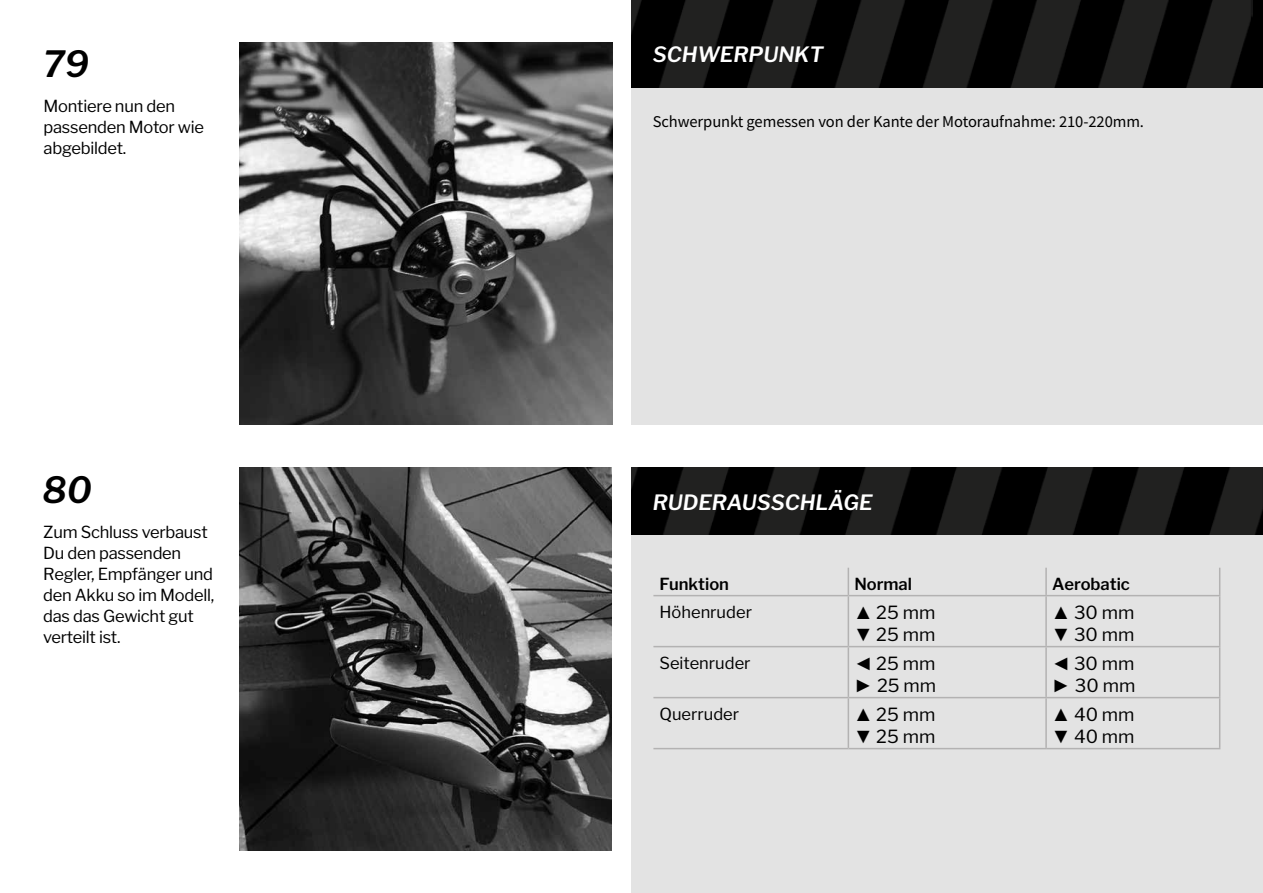
<style>
.page{position:relative;width:1263px;height:893px;background:#fff}
.page>*{position:absolute;margin:0;border:0;box-sizing:border-box;transform-origin:0 0}
.t1{font:italic 600 36px "Libre Franklin";color:#000}
.t2{font:italic 600 21px "Libre Franklin";color:#fff}
.t3{font:18px/21.6px "Libre Franklin";color:#000}
.t4{font:16.5px/21px "Libre Franklin";letter-spacing:-.015em;color:#000}
.t5{font:16.5px "Source Sans Pro";letter-spacing:-.005em;color:#000}
.t6{font:600 16.5px "Libre Franklin";color:#000}
.s1{font-family:"Arial"}
</style>
<div class="page">
<div style="left:631px;top:0;width:632px;height:424px;background:#e3e3e3"></div>
<img style="left:631px;top:0;width:621px;height:88px">
<div style="left:631px;top:468px;width:632px;height:425px;background:#e3e3e3"></div>
<img style="left:631px;top:468px;width:632px;height:66px">
<img style="left:240px;top:43px;width:372px;height:381px">
<img style="left:240px;top:468px;width:372px;height:382px">
<svg style="left:848px;top:568px;width:1px;height:27px"></svg>
<hr style="left:1045px;top:568px;width:2px;height:27px;background:#b3b2b2">
<svg style="left:1219px;top:568px;width:1px;height:27px"></svg>
<hr style="left:653px;top:595px;width:195px;height:1px;background:#b3b2b2">
<hr style="left:848px;top:595px;width:198px;height:1px;background:#b3b2b2">
<hr style="left:848px;top:596px;width:1px;height:50px;background:#b3b2b2">
<hr style="left:1046px;top:595px;width:174px;height:1px;background:#b3b2b2">
<hr style="left:1045px;top:596px;width:2px;height:50px;background:#b3b2b2">
<hr style="left:1219px;top:596px;width:1px;height:50px;background:#b3b2b2">
<hr style="left:653px;top:646px;width:195px;height:1px;background:#b3b2b2">
<hr style="left:848px;top:646px;width:198px;height:1px;background:#b3b2b2">
<hr style="left:848px;top:647px;width:1px;height:50px;background:#b3b2b2">
<hr style="left:1046px;top:646px;width:174px;height:1px;background:#b3b2b2">
<hr style="left:1045px;top:647px;width:2px;height:50px;background:#b3b2b2">
<hr style="left:1219px;top:647px;width:1px;height:50px;background:#b3b2b2">
<hr style="left:653px;top:697px;width:195px;height:1px;background:#b3b2b2">
<hr style="left:848px;top:697px;width:198px;height:1px;background:#b3b2b2">
<hr style="left:848px;top:698px;width:1px;height:50px;background:#b3b2b2">
<hr style="left:1046px;top:697px;width:174px;height:1px;background:#b3b2b2">
<hr style="left:1045px;top:698px;width:2px;height:50px;background:#b3b2b2">
<hr style="left:1219px;top:698px;width:1px;height:50px;background:#b3b2b2">
<hr style="left:653px;top:748px;width:195px;height:1px;background:#b3b2b2">
<hr style="left:848px;top:748px;width:198px;height:1px;background:#b3b2b2">
<hr style="left:1046px;top:748px;width:174px;height:1px;background:#b3b2b2">
<h1 class="t1" style="left:43px;top:43px;width:48px">79</h1>
<p class="t4" style="left:44px;top:95px;width:162px">Montiere nun den passenden Motor wie abgebildet.</p>
<h1 class="t1" style="left:43px;top:469px;width:51px">80</h1>
<p class="t4" style="left:43px;top:521px;width:173px">Zum Schluss verbaust<br>Du den passenden<br>Regler, Empfänger und den Akku so im Modell, das das Gewicht gut verteilt ist.</p>
<p class="t2" style="left:653px;top:42px;width:172px">SCHWERPUNKT</p>
<p class="t5" style="left:653px;top:111px;width:493px">Schwerpunkt gemessen von der Kante der Motoraufnahme: 210-220mm.</p>
<p class="t2" style="left:653px;top:489px;width:221px">RUDERAUSSCHLÄGE</p>
<p class="t6" style="left:659px;top:574px;width:71px">Funktion</p>
<p class="t6" style="left:854px;top:574px;width:59px">Normal</p>
<p class="t6" style="left:1052px;top:574px;width:79px">Aerobatic</p>
<p class="t4" style="left:659px;top:601px;width:94px">Höhenruder</p>
<p class="t3" style="left:854px;top:602px;width:82px"><span class="s1">▲</span> 25 mm</p>
<p class="t3" style="left:854px;top:623px;width:82px"><span class="s1">▼</span> 25 mm</p>
<p class="t3" style="left:1052px;top:602px;width:84px"><span class="s1">▲</span> 30 mm</p>
<p class="t3" style="left:1052px;top:623px;width:84px"><span class="s1">▼</span> 30 mm</p>
<p class="t4" style="left:659px;top:652px;width:93px">Seitenruder</p>
<p class="t3" style="left:854px;top:653px;width:83px"><span class="s1">◄</span> 25 mm <span class="s1">►</span> 25 mm</p>
<p class="t3" style="left:1052px;top:653px;width:85px"><span class="s1">◄</span> 30 mm <span class="s1">►</span> 30 mm</p>
<p class="t4" style="left:659px;top:703px;width:81px">Querruder</p>
<p class="t3" style="left:854px;top:704px;width:82px"><span class="s1">▲</span> 25 mm</p>
<p class="t3" style="left:854px;top:725px;width:82px"><span class="s1">▼</span> 25 mm</p>
<p class="t3" style="left:1052px;top:704px;width:84px"><span class="s1">▲</span> 40 mm</p>
<p class="t3" style="left:1052px;top:725px;width:84px"><span class="s1">▼</span> 40 mm</p>
</div>
